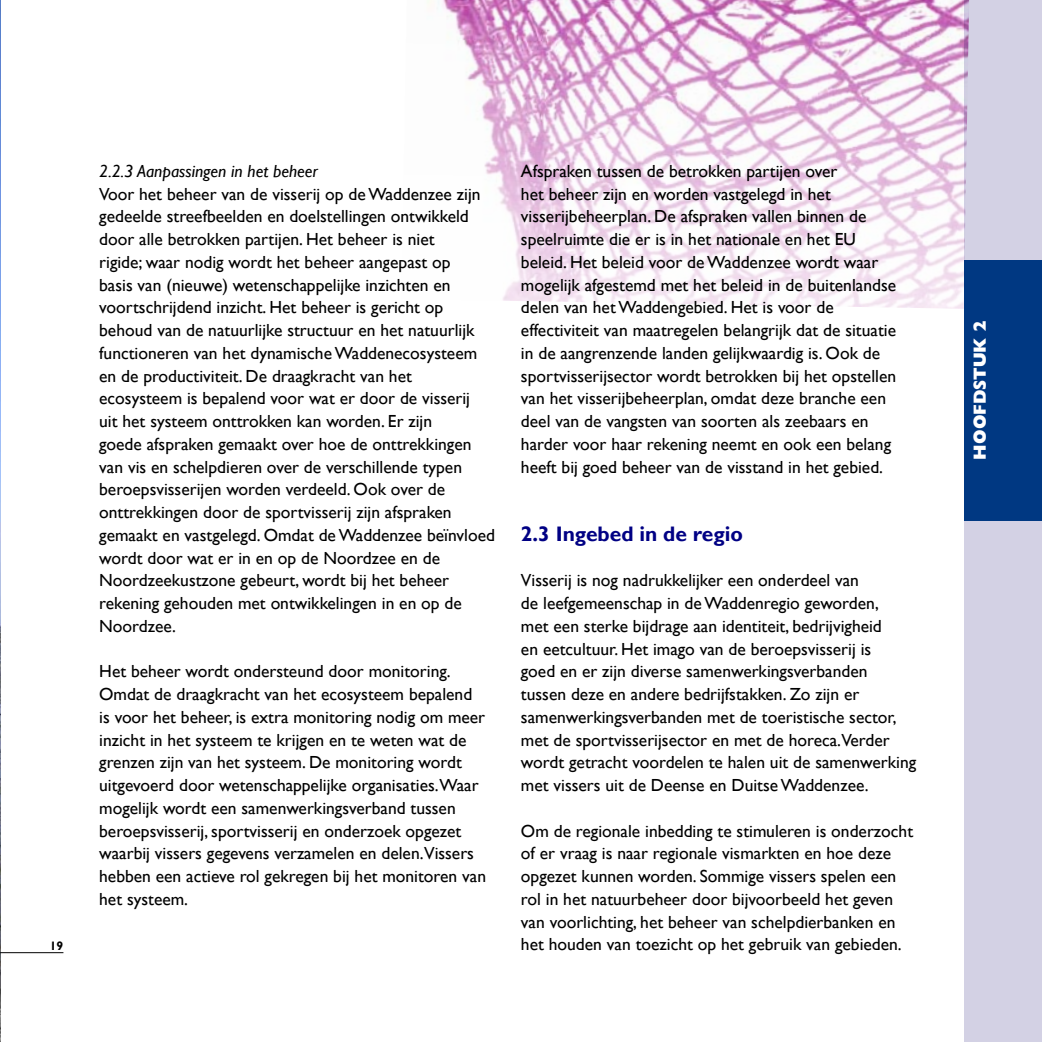
<style>
.page{position:relative;width:1042px;height:1042px;background:#fff}
.page>*{position:absolute;margin:0;border:0;box-sizing:border-box;transform-origin:0 0}
.t1{font:700 21px "Gill Sans";color:#000084}
.t2{font:17.5px/22.8px "Gill Sans";color:#000}
.t3{font:italic 17.5px "Gill Sans";color:#000}
.t4{font:800 17.5px "Gill Sans";color:#fff}
.t5{font:700 12.25px "Gill Sans";color:#000}
</style>
<div class="page">
<div style="left:964px;top:0;width:78px;height:1042px;background:#d3d1e4"></div>
<div style="left:964px;top:260px;width:78px;height:261px;background:#003882"></div>
<img style="left:427px;top:0;width:542px;height:309px">
<img style="left:0;top:0;width:1px;height:1042px">
<hr style="left:0;top:952px;width:63px;height:1px;background:#000">
<p class="t5" style="left:50px;top:939px;width:15px">19</p>
<p class="t3" style="left:99px;top:161px;width:220px">2.2.3 Aanpassingen in het beheer</p>
<p class="t2" style="left:99px;top:183px;width:397px">Voor het beheer van de visserij op de Waddenzee zijn gedeelde streefbeelden en doelstellingen ontwikkeld door alle betrokken partijen. Het beheer is niet<br>rigide; waar nodig wordt het beheer aangepast op<br>basis van (nieuwe) wetenschappelijke inzichten en voortschrijdend inzicht. Het beheer is gericht op behoud van de natuurlijke structuur en het natuurlijk functioneren van het dynamische Waddenecosysteem en de productiviteit. De draagkracht van het ecosysteem is bepalend voor wat er door de visserij<br>uit het systeem onttrokken kan worden. Er zijn<br>goede afspraken gemaakt over hoe de onttrekkingen van vis en schelpdieren over de verschillende typen beroepsvisserijen worden verdeeld. Ook over de onttrekkingen door de sportvisserij zijn afspraken gemaakt en vastgelegd. Omdat de Waddenzee beïnvloed wordt door wat er in en op de Noordzee en de Noordzeekustzone gebeurt, wordt bij het beheer rekening gehouden met ontwikkelingen in en op de Noordzee.</p>
<p class="t2" style="left:99px;top:660px;width:388px">Het beheer wordt ondersteund door monitoring.<br>Omdat de draagkracht van het ecosysteem bepalend is voor het beheer, is extra monitoring nodig om meer inzicht in het systeem te krijgen en te weten wat de grenzen zijn van het systeem. De monitoring wordt uitgevoerd door wetenschappelijke organisaties.Waar mogelijk wordt een samenwerkingsverband tussen beroepsvisserij, sportvisserij en onderzoek opgezet waarbij vissers gegevens verzamelen en delen.Vissers hebben een actieve rol gekregen bij het monitoren van het systeem.</p>
<p class="t2" style="left:521px;top:160px;width:377px">Afspraken tussen de betrokken partijen over<br>het beheer zijn en worden vastgelegd in het visserijbeheerplan. De afspraken vallen binnen de speelruimte die er is in het nationale en het EU beleid. Het beleid voor de Waddenzee wordt waar mogelijk afgestemd met het beleid in de buitenlandse delen van het Waddengebied. Het is voor de effectiviteit van maatregelen belangrijk dat de situatie in de aangrenzende landen gelijkwaardig is. Ook de sportvisserijsector wordt betrokken bij het opstellen van het visserijbeheerplan, omdat deze branche een deel van de vangsten van soorten als zeebaars en harder voor haar rekening neemt en ook een belang heeft bij goed beheer van de visstand in het gebied.</p>
<p class="t1" style="left:521px;top:521px;width:224px">2.3 Ingebed in de regio</p>
<p class="t2" style="left:521px;top:569px;width:397px">Visserij is nog nadrukkelijker een onderdeel van<br>de leefgemeenschap in de Waddenregio geworden,<br>met een sterke bijdrage aan identiteit, bedrijvigheid<br>en eetcultuur. Het imago van de beroepsvisserij is<br>goed en er zijn diverse samenwerkingsverbanden tussen deze en andere bedrijfstakken. Zo zijn er samenwerkingsverbanden met de toeristische sector, met de sportvisserijsector en met de horeca.Verder wordt getracht voordelen te halen uit de samenwerking met vissers uit de Deense en Duitse Waddenzee.</p>
<p class="t2" style="left:521px;top:820px;width:394px">Om de regionale inbedding te stimuleren is onderzocht of er vraag is naar regionale vismarkten en hoe deze opgezet kunnen worden. Sommige vissers spelen een rol in het natuurbeheer door bijvoorbeeld het geven van voorlichting, het beheer van schelpdierbanken en het houden van toezicht op het gebruik van gebieden.</p>
<p class="t4" style="left:969px;top:459px;width:141px;rotate:-90deg">hoofdstuk 2</p>
</div>
